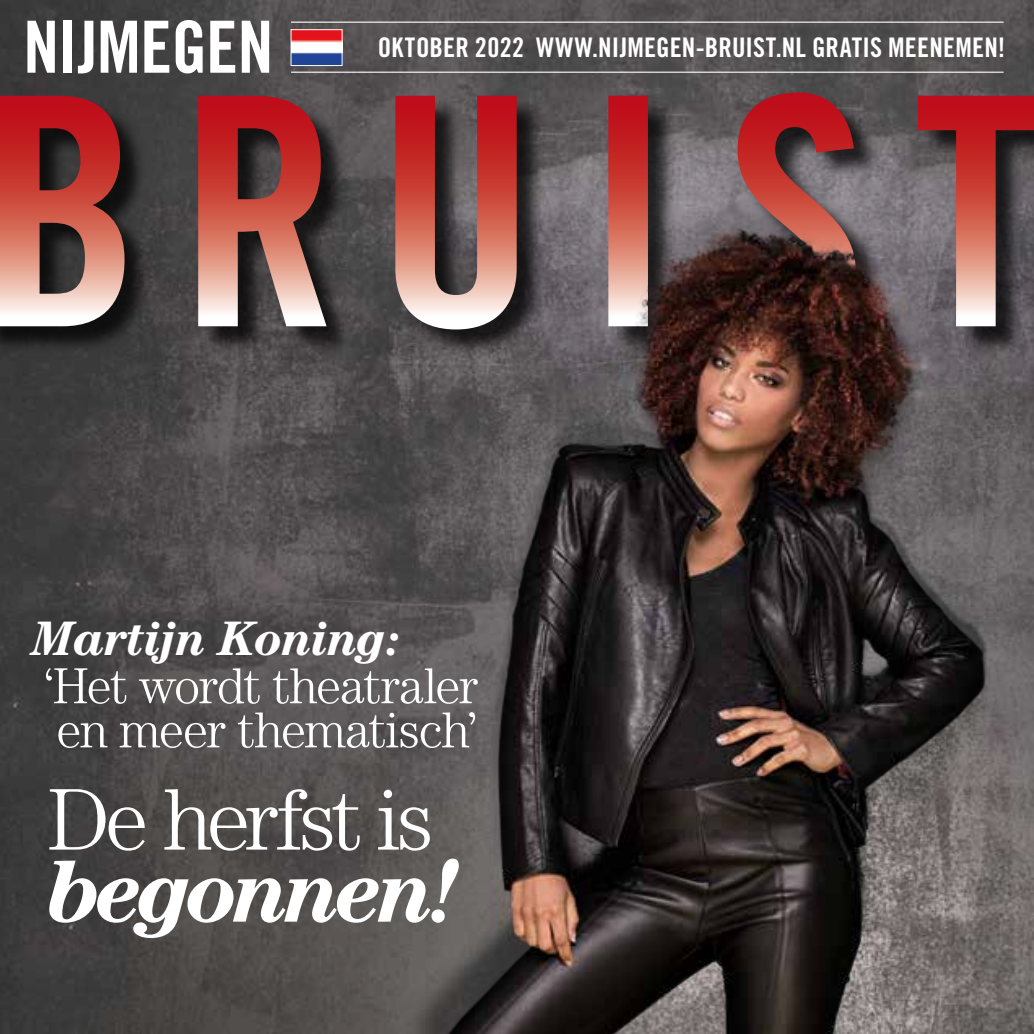
<style>
.page{position:relative;width:1034px;height:1034px;background:#fff}
.page>*{position:absolute;margin:0;border:0;box-sizing:border-box;transform-origin:0 0}
.t1{font:italic 700 90px "Century LT";letter-spacing:-.06em;color:#fff}
.t2{font:300 87.75px "Century LT";letter-spacing:-.055em;color:#fff}
.t3{font:72px "Trade Gothic LT Std Bd Cn 20";letter-spacing:-.01em;color:#fff}
.t4{font:300 50.62px/44.1px "Century LT";letter-spacing:-.03em;color:#fff}
.t5{font:italic 700 48.38px "Century Std";letter-spacing:-.02em;color:#fff}
.t6{font:27px "Trade Gothic LT Std Bd Cn 20";letter-spacing:.005em;color:#fff}
</style>
<div class="page">
<img style="left:0;top:0;width:1033px;height:1033px">
<div style="left:0;top:96px;width:1033px;height:261px;background:#000;opacity:.75"></div>
<svg style="left:0;top:92px;width:1033px;height:237px;background:#824948"></svg>
<img style="left:360px;top:196px;width:666px;height:837px">
<hr style="left:291px;top:22px;width:712px;height:1px;background:#fff">
<hr style="left:291px;top:72px;width:712px;height:1px;background:#fff">
<img style="left:293px;top:31px;width:47px;height:33px">
<div style="left:291px;top:29px;width:51px;height:37px;border:1px solid #fff"></div>
<h3 class="t3" style="left:23px;top:3px;width:252px">NIJMEGEN</h3>
<p class="t6" style="left:378px;top:31px;width:628px">OKTOBER 2022 WWW.NIJMEGEN-BRUIST.NL GRATIS MEENEMEN!</p>
<h3 class="t5" style="left:32px;top:610px;width:369px">Martijn Koning:</h3>
<h3 class="t4" style="left:44px;top:662px;width:436px">‘Het wordt theatraler en meer thematisch’</h3>
<h2 class="t2" style="left:47px;top:768px;width:388px">De herfst is</h2>
<h1 class="t1" style="left:47px;top:838px;width:416px">begonnen!</h1>
</div>
